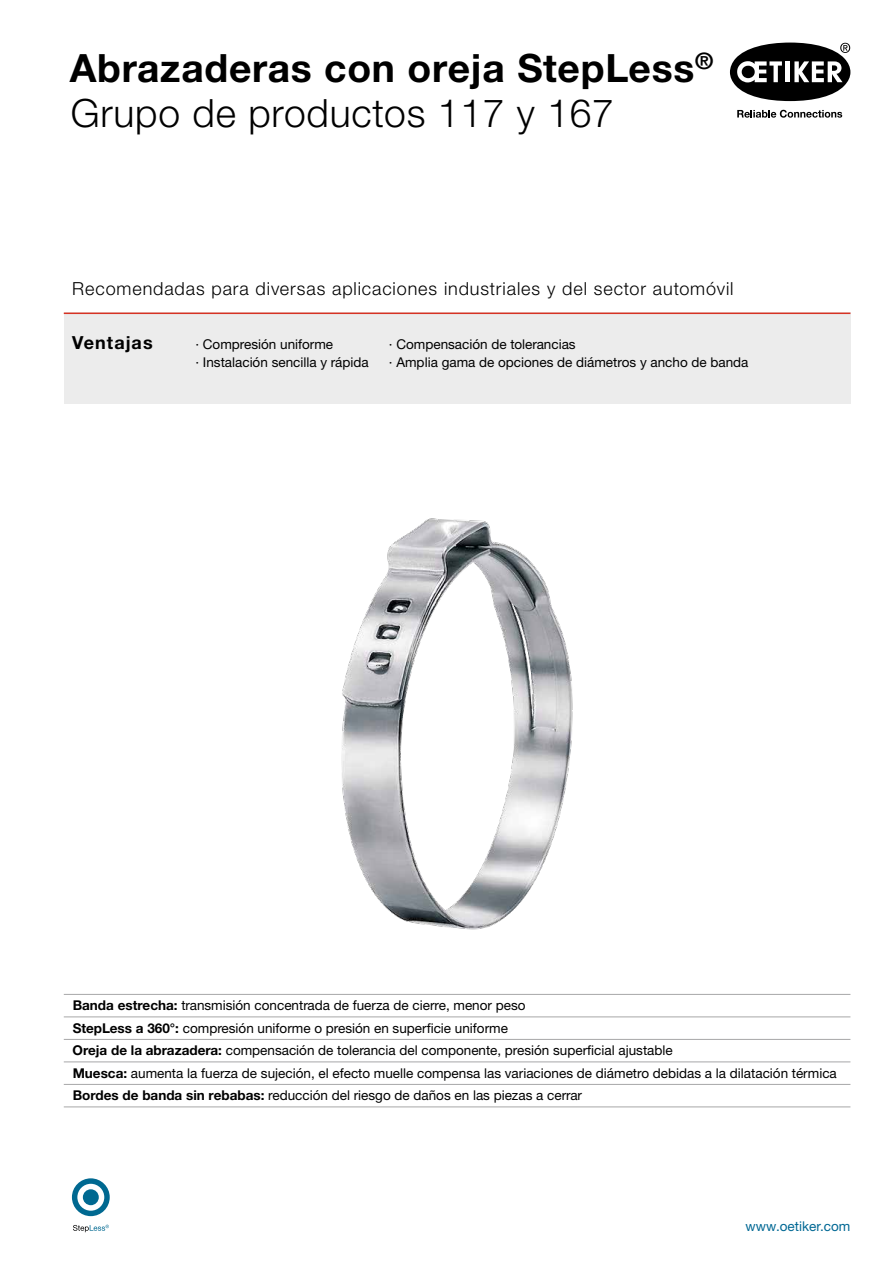
<style>
.page{position:relative;width:893px;height:1263px;background:#fff}
.page>*{position:absolute;margin:0;border:0;box-sizing:border-box;transform-origin:0 0}
.t1{font:700 39px/45px "Helvetica Neue LTW1 G";letter-spacing:.02em;color:#000}
.t2{font:300 18px "Helvetica Neue LTW1 G";letter-spacing:.05em;color:#000}
.t3{font:700 18px "Helvetica Neue LTW1 G";letter-spacing:.055em;color:#000}
.t4{font:13.5px/22.5px "Helvetica Neue LTW1 G";color:#000}
.t5{font:13.5px "Helvetica Neue LTW1 G";color:#006894}
.s1{font-weight:300}
.s2{font-weight:700}
</style>
<div class="page">
<img style="left:341px;top:518px;width:232px;height:412px">
<svg style="left:730px;top:43px;width:120px;height:58px"></svg>
<svg style="left:737px;top:110px;width:105px;height:8px"></svg>
<div style="left:64px;top:313px;width:786px;height:91px;background:#ececec"></div>
<hr style="left:64px;top:313px;width:786px;height:1px;background:#d73223">
<hr style="left:64px;top:994px;width:786px;height:1px;background:#a7a7a8">
<hr style="left:64px;top:1016px;width:786px;height:1px;background:#a7a7a8">
<hr style="left:64px;top:1039px;width:786px;height:1px;background:#a7a7a8">
<hr style="left:64px;top:1061px;width:786px;height:1px;background:#a7a7a8">
<hr style="left:64px;top:1084px;width:786px;height:1px;background:#a7a7a8">
<hr style="left:64px;top:1106px;width:786px;height:1px;background:#a7a7a8">
<svg style="left:73px;top:1225px;width:36px;height:7px"></svg>
<svg style="left:72px;top:1178px;width:38px;height:38px"></svg>
<h1 class="t1" style="left:70px;top:46px;width:645px">Abrazaderas con oreja StepLess<sup>®<br></sup><span class="s1">Grupo de productos 117 y 167</span></h1>
<h2 class="t2" style="left:72px;top:277px;width:663px">Recomendadas para diversas aplicaciones industriales y del sector automóvil</h2>
<h2 class="t3" style="left:72px;top:331px;width:82px">Ventajas</h2>
<p class="t4" style="left:195px;top:335px;width:175px;line-height:18px">· Compresión uniforme<br>· Instalación sencilla y rápida</p>
<p class="t4" style="left:389px;top:335px;width:361px;line-height:18px">· Compensación de tolerancias<br>· Amplia gama de opciones de diámetros y ancho de banda</p>
<p class="t4" style="left:72px;top:994px;width:766px"><span class="s2">Banda estrecha:</span> transmisión concentrada de fuerza de cierre, menor peso<br><span class="s2">StepLess a 360°:</span> compresión uniforme o presión en superficie uniforme<br><span class="s2">Oreja de la abrazadera:</span> compensación de tolerancia del componente, presión superficial ajustable<br><span class="s2">Muesca:</span> aumenta la fuerza de sujeción, el efecto muelle compensa las variaciones de diámetro debidas a la dilatación térmica <span class="s2">Bordes de banda sin rebabas:</span> reducción del riesgo de daños en las piezas a cerrar</p>
<p class="t5" style="left:745px;top:1217px;width:107px">www.oetiker.com</p>
</div>
